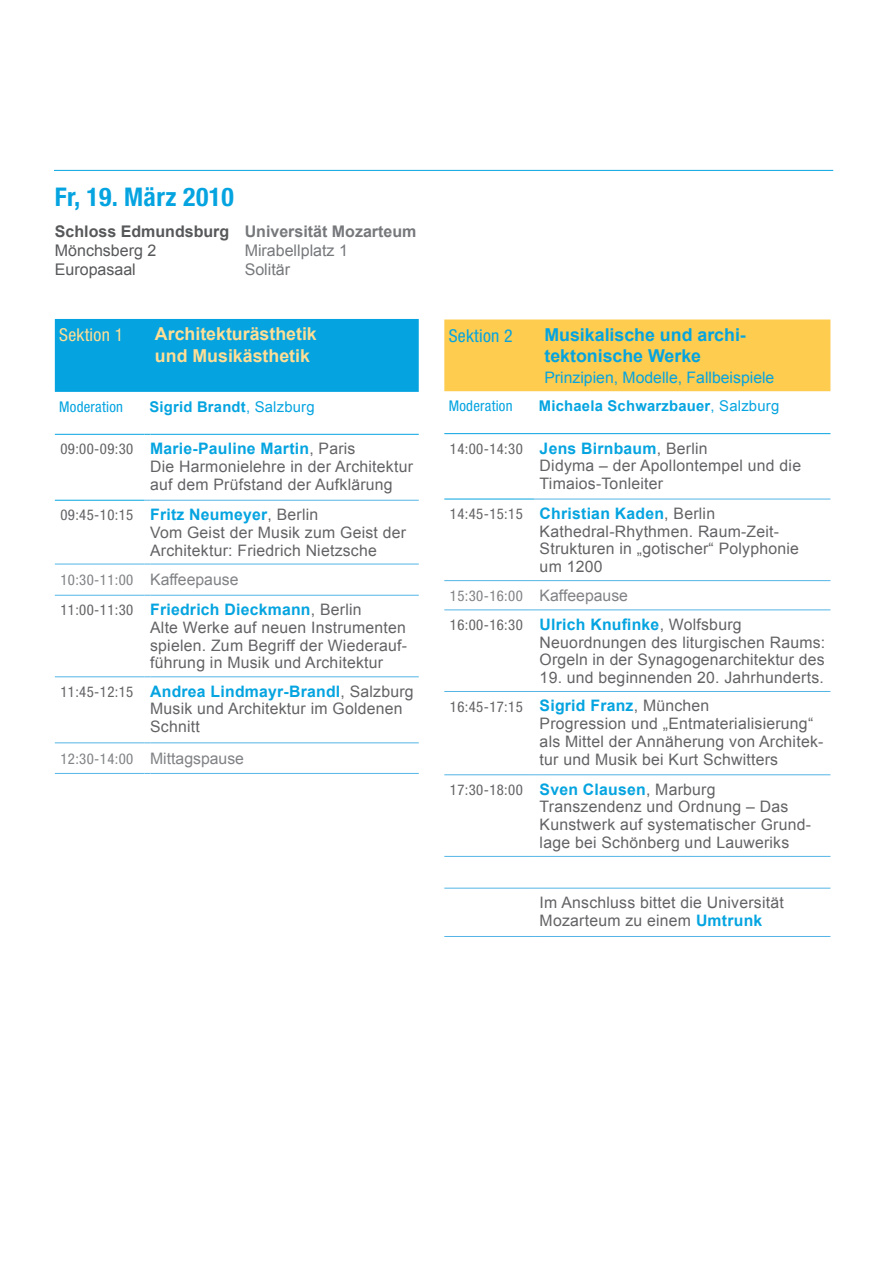
<style>
.page{position:relative;width:893px;height:1263px;background:#fff}
.page>*{position:absolute;margin:0;border:0;box-sizing:border-box;transform-origin:0 0}
.t1{font:700 condensed 25.8px "Helvetica Neue";letter-spacing:.015em;color:#05a4e0}
.t2{font:700 17.7px/21.3px "Arial";color:#05a4e0}
.t3{font:700 17.7px/21.3px "Arial";color:#ffde95}
.t4{font:condensed 17.7px "Helvetica Neue";letter-spacing:.015em;color:#ffde95}
.t5{font:condensed 17.7px "Helvetica Neue";letter-spacing:.015em;color:#05a4e0}
.t6{font:16.05px/19.2px "Arial";color:#57585a}
.t7{font:16.05px/19.2px "Arial";color:#76787b}
.t8{font:700 16.05px "Arial";color:#76787b}
.t9{font:700 16.05px "Arial";color:#57585a}
.t10{font:15.75px/17.7px "Arial";letter-spacing:.015em;color:#636366}
.t11{font:15.75px "Arial";color:#05a4e0}
.t12{font:15.75px "Arial";color:#808285}
.t13{font:condensed 14.85px "Helvetica Neue";letter-spacing:.025em;color:#636366}
.t14{font:700 14.85px "Arial";letter-spacing:.015em;color:#05a4e0}
.t15{font:condensed 14.85px "Helvetica Neue";letter-spacing:.025em;color:#808285}
.t16{font:condensed 14.85px "Helvetica Neue";letter-spacing:.015em;color:#05a4e0}
.s1{font-weight:400}
.s2{font-family:"Helvetica Neue";font-stretch:condensed;font-size:14.85px}
.s3{font-weight:700;color:#05a4e0}
.s4{font-family:"Arial";font-stretch:normal;font-size:15.75px}
.s5{font-family:"Arial";font-weight:700;font-stretch:normal;font-size:15.75px;color:#05a4e0}
</style>
<div class="page">
<div style="left:55px;top:319px;width:364px;height:73px;background:#05a4e0"></div>
<svg style="left:55px;top:499px;width:364px;height:179px"></svg>
<hr style="left:55px;top:434px;width:90px;height:1px;background:#05a4e0">
<hr style="left:150px;top:434px;width:269px;height:1px;background:#05a4e0">
<hr style="left:55px;top:500px;width:90px;height:1px;background:#05a4e0">
<hr style="left:150px;top:500px;width:269px;height:1px;background:#53b5e6">
<hr style="left:55px;top:564px;width:90px;height:1px;background:#53b5e6">
<hr style="left:150px;top:564px;width:269px;height:1px;background:#53b5e6">
<hr style="left:55px;top:595px;width:90px;height:1px;background:#53b5e6">
<hr style="left:150px;top:595px;width:269px;height:1px;background:#53b5e6">
<hr style="left:55px;top:676px;width:90px;height:1px;background:#53b5e6">
<hr style="left:150px;top:676px;width:269px;height:1px;background:#53b5e6">
<hr style="left:55px;top:742px;width:90px;height:1px;background:#53b5e6">
<hr style="left:150px;top:742px;width:269px;height:1px;background:#53b5e6">
<hr style="left:55px;top:773px;width:90px;height:1px;background:#53b5e6">
<hr style="left:150px;top:773px;width:269px;height:1px;background:#53b5e6">
<div style="left:444px;top:319px;width:386px;height:72px;background:#fecc4e"></div>
<svg style="left:444px;top:434px;width:386px;height:454px"></svg>
<hr style="left:444px;top:433px;width:90px;height:1px;background:#05a4e0">
<hr style="left:540px;top:433px;width:290px;height:1px;background:#05a4e0">
<hr style="left:444px;top:499px;width:90px;height:1px;background:#05a4e0">
<hr style="left:540px;top:499px;width:290px;height:1px;background:#53b5e6">
<hr style="left:444px;top:580px;width:90px;height:1px;background:#53b5e6">
<hr style="left:540px;top:580px;width:290px;height:1px;background:#53b5e6">
<hr style="left:444px;top:610px;width:90px;height:1px;background:#53b5e6">
<hr style="left:540px;top:610px;width:290px;height:1px;background:#53b5e6">
<hr style="left:444px;top:691px;width:90px;height:1px;background:#53b5e6">
<hr style="left:540px;top:691px;width:290px;height:1px;background:#53b5e6">
<hr style="left:444px;top:774px;width:90px;height:1px;background:#53b5e6">
<hr style="left:540px;top:774px;width:290px;height:1px;background:#53b5e6">
<hr style="left:444px;top:856px;width:90px;height:1px;background:#53b5e6">
<hr style="left:540px;top:856px;width:290px;height:1px;background:#53b5e6">
<hr style="left:444px;top:888px;width:90px;height:1px;background:#53b5e6">
<hr style="left:540px;top:888px;width:290px;height:1px;background:#53b5e6">
<hr style="left:444px;top:936px;width:90px;height:1px;background:#53b5e6">
<hr style="left:540px;top:936px;width:290px;height:1px;background:#53b5e6">
<hr style="left:54px;top:170px;width:779px;height:1px;background:#05a4e0">
<h1 class="t1" style="left:55px;top:181px;width:181px">Fr, 19. März 2010</h1>
<p class="t9" style="left:55px;top:222px;width:176px">Schloss Edmundsburg</p>
<p class="t6" style="left:55px;top:241px;width:103px">Mönchsberg 2<br>Europasaal</p>
<p class="t8" style="left:245px;top:222px;width:173px">Universität Mozarteum</p>
<p class="t7" style="left:245px;top:241px;width:105px">Mirabellplatz 1<br>Solitär</p>
<p class="t4" style="left:59px;top:325px;width:65px">Sektion 1</p>
<p class="t3" style="left:155px;top:323px;width:163px">Architekturästhetik und Musikästhetik</p>
<p class="t16" style="left:59px;top:398px;width:65px">Moderation</p>
<p class="t14" style="left:149px;top:398px;width:167px">Sigrid Brandt<span class="s1">, Salzburg</span></p>
<p class="t10" style="left:150px;top:440px;width:265px;text-indent:-90px"><span class="s2">09:00-09:30</span> <span class="s3">Marie-Pauline Martin</span>, Paris<br>Die Harmonielehre in der Architektur auf dem Prüfstand der Aufklärung</p>
<p class="t10" style="left:150px;top:506px;width:258px;text-indent:-90px"><span class="s2">09:45-10:15</span> <span class="s3">Fritz Neumeyer</span>, Berlin<br>Vom Geist der Musik zum Geist der<br>Architektur: Friedrich N ietzsche</p>
<p class="t15" style="left:60px;top:572px;width:180px">10:30-11:00 <span class="s4">Kaffeepause</span></p>
<p class="t10" style="left:150px;top:601px;width:259px;text-indent:-90px"><span class="s2">11:00-11:30</span> <span class="s3">Friedrich Dieckmann</span>, Berlin<br>Alte Werke auf neuen I nstrumenten spielen. Zum Begriff der Wiederauf&shy;führung in Musik und Architektur</p>
<p class="t10" style="left:150px;top:682px;width:265px;text-indent:-90px"><span class="s2">11:45-12:15</span> <span class="s3">Andrea Lindmayr-Brandl</span>, Salzburg<br>Musik und Architektur im Goldenen<br>Schnitt</p>
<p class="t12" style="left:60px;top:749px;width:185px"><span class="s2">12:30-14:00</span> Mittagspause</p>
<p class="t5" style="left:449px;top:325px;width:65px">Sektion 2</p>
<p class="t2" style="left:544px;top:324px;width:203px">Musikalische und archi&shy;tektonische Werke</p>
<p class="t11" style="left:544px;top:369px;width:231px">Prinzipien, Modelle, Fallbeispiele</p>
<p class="t16" style="left:449px;top:397px;width:65px">Moderation</p>
<p class="t14" style="left:539px;top:398px;width:242px">Michaela Schwarzbauer<span class="s1">, Salzburg</span></p>
<p class="t10" style="left:540px;top:439px;width:263px;text-indent:-90px"><span class="s2">14:00-14:30</span> <span class="s3">Jens Birnbaum</span>, Berlin<br>Didyma – der Apollontempel und die<br>Timaios-Tonleiter</p>
<p class="t10" style="left:540px;top:504px;width:261px;text-indent:-90px"><span class="s2">14:45-15:15</span> <span class="s3">Christian Kaden</span>, Berlin<br>Kathedral-Rhythmen. Raum-Zeit-<br>Strukturen in „gotischer“ Polyphonie um 1200</p>
<p class="t15" style="left:450px;top:587px;width:180px">15:30-16:00 <span class="s4">Kaffeepause</span></p>
<p class="t10" style="left:540px;top:615px;width:287px;text-indent:-90px"><span class="s2">16:00-16:30</span> <span class="s3">Ulrich Knufinke</span>, Wolfsburg<br>Neuordnungen des liturgischen Raums:<br>Orgeln in der Synagogenarchitektur des</p>
<p class="t10" style="left:540px;top:669px;width:286px">19. und beginnenden 20. Jahrhunderts.</p>
<p class="t13" style="left:450px;top:698px;width:261px">16:45-17:15 <span class="s5">Sigrid Franz</span><span class="s4">, München</span></p>
<p class="t10" style="left:540px;top:715px;width:285px">Progression und „Entmaterialisierung“ als Mittel der Annäherung von Architek&shy;tur und Musik bei Kurt Schwitters</p>
<p class="t13" style="left:450px;top:781px;width:267px">17:30-18:00 <span class="s5">Sven Clausen</span><span class="s4">, Marburg</span></p>
<p class="t10" style="left:540px;top:798px;width:273px">Transzendenz und Ordnung – Das<br>Kunstwerk auf systematischer Grund&shy;lage bei Schönberg und Lauweriks</p>
<p class="t10" style="left:540px;top:894px;width:246px">I m Anschluss bittet die U niversität<br>Mozarteum zu einem <span class="s3">Umtrunk</span></p>
</div>
